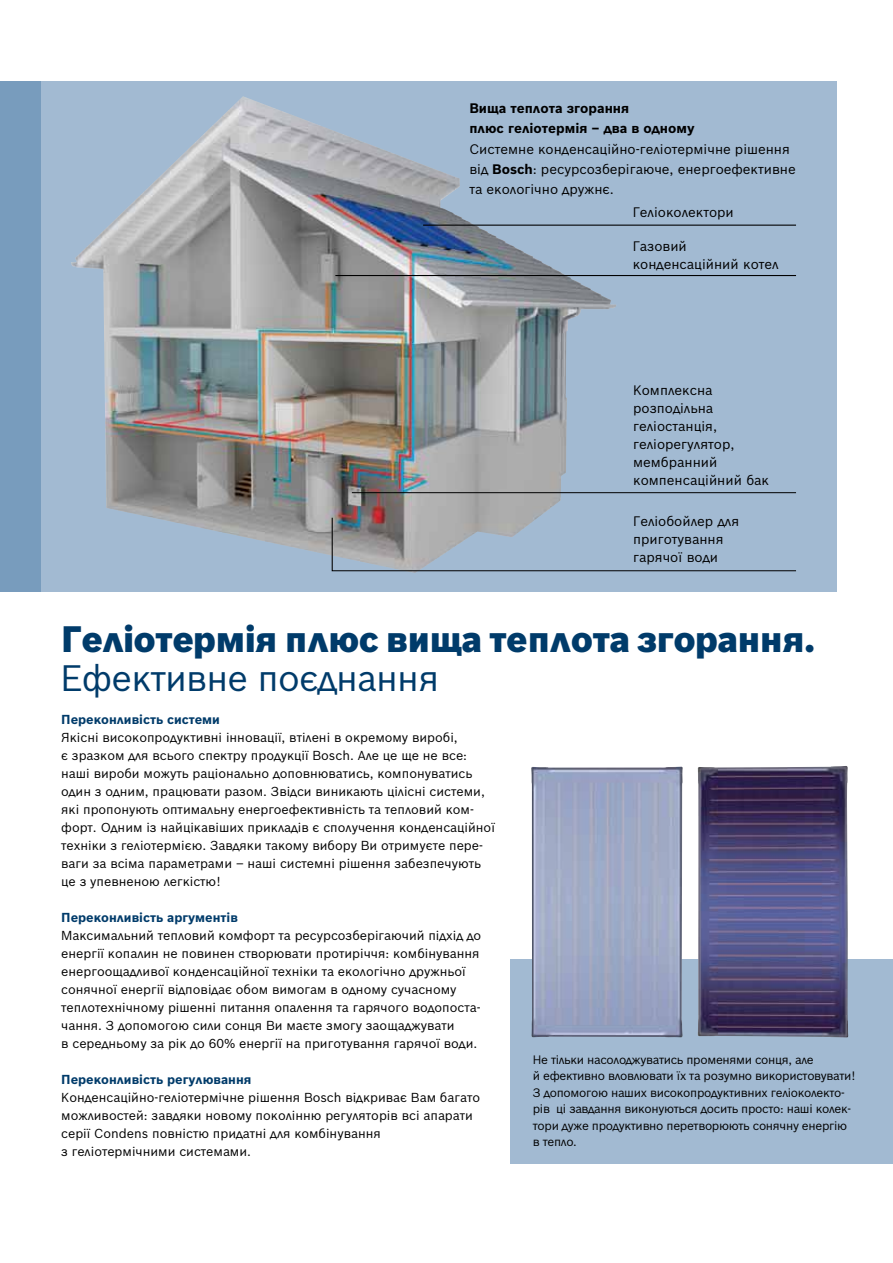
<style>
.page{position:relative;width:893px;height:1263px;background:#fff}
.page>*{position:absolute;margin:0;border:0;box-sizing:border-box;transform-origin:0 0}
.t1{font:900 36px "Bosch Sans Cyrillic";letter-spacing:-.02em;color:#003b6a}
.t2{font:36px "Bosch Sans Cyrillic";letter-spacing:-.02em;color:#003b6a}
.t3{font:13.5px/18px "Bosch Sans Cyrillic";color:#000}
.t4{font:700 13.5px/20.4px "Bosch Sans Cyrillic";color:#000}
.t5{font:12.75px/18px "Bosch Sans Cyrillic";color:#000}
.t6{font:700 12.75px "Bosch Sans Cyrillic";color:#003b6a}
.t7{font:12px/16.5px "Bosch Sans Cyrillic";letter-spacing:-.025em;color:#000}
.s1{font-weight:700}
</style>
<div class="page">
<div style="left:0;top:82px;width:837px;height:510px;background:#a2bad2"></div>
<div style="left:0;top:82px;width:41px;height:510px;background:#789cbd"></div>
<div style="left:510px;top:959px;width:383px;height:204px;background:#a2bad2"></div>
<img style="left:698px;top:766px;width:150px;height:271px">
<img style="left:531px;top:766px;width:152px;height:271px">
<img style="left:71px;top:96px;width:546px;height:477px">
<hr style="left:423px;top:225px;width:373px;height:1px;background:#000">
<hr style="left:335px;top:275px;width:461px;height:1px;background:#000">
<hr style="left:352px;top:492px;width:444px;height:1px;background:#000">
<svg style="left:331px;top:517px;width:465px;height:55px"></svg>
<p class="t4" style="left:469px;top:98px;width:227px">Вища теплота згорання<br>плюс геліотермія – два в одному</p>
<p class="t3" style="left:469px;top:138px;width:328px;line-height:20.4px">Системне конденсаційно-геліотермічне рішення від <span class="s1">Bosch</span>: ресурсозберігаюче, енергоефективне та екологічно дружнє.</p>
<p class="t3" style="left:633px;top:203px;width:103px">Геліоколектори</p>
<p class="t3" style="left:633px;top:237px;width:147px">Газовий конденсаційний котел</p>
<p class="t3" style="left:633px;top:381px;width:137px">Комплексна розподільна геліостанція, геліорегулятор, мембранний компенсаційний бак</p>
<p class="t3" style="left:633px;top:512px;width:107px">Геліобойлер для приготування гарячої води</p>
<h1 class="t1" style="left:61px;top:618px;width:756px">Геліотермія плюс вища теплота згорання.</h1>
<h1 class="t2" style="left:60px;top:657px;width:380px">Ефективне поєднання</h1>
<p class="t6" style="left:61px;top:711px;width:160px">Переконливість системи</p>
<p class="t5" style="left:61px;top:728px;width:435px">Якісні високопродуктивні інновації, втілені в окремому виробі,<br>є зразком для всього спектру продукції Bosch. Але це ще не все: наші вироби можуть раціонально доповнюватись, компонуватись один з одним, працювати разом. Звідси виникають цілісні системи, які пропонують оптимальну енергоефективність та тепловий ком&shy;форт. Одним із найцікавіших прикладів є сполучення конденсаційної техніки з геліотермією. Завдяки такому вибору Ви отримуєте пере&shy;ваги за всіма параметрами – наші системні рішення забезпечують це з упевненою легкістю!</p>
<p class="t6" style="left:61px;top:909px;width:178px">Переконливість аргументів</p>
<p class="t5" style="left:61px;top:926px;width:422px">Максимальний тепловий комфорт та ресурсозберігаючий підхід до енергії копалин не повинен створювати протиріччя: комбінування енергоощадливої конденсаційної техніки та екологічно дружньої сонячної енергії відповідає обом вимогам в одному сучасному теплотехнічному рішенні питання опалення та гарячого водопоста&shy;чання. З допомогою сили сонця Ви маєте змогу заощаджувати<br>в середньому за рік до 60% енергії на приготування гарячої води.</p>
<p class="t6" style="left:61px;top:1071px;width:192px">Переконливість регулювання</p>
<p class="t5" style="left:61px;top:1088px;width:420px">Конденсаційно-геліотермічне рішення Bosch відкриває Вам багато можливостей: завдяки новому поколінню регуляторів всі апарати серії Condens повністю придатні для комбінування<br>з геліотермічними системами.</p>
<p class="t7" style="left:533px;top:1051px;width:324px">Не тільки насолоджуватись променями сонця, але<br>й ефективно вловлювати їх та розумно використовувати!<br>З допомогою наших високопродуктивних геліоколекто&shy;рів ці завдання виконуються досить просто: наші колек&shy;тори дуже продуктивно перетворюють сонячну енергію в тепло.</p>
</div>
